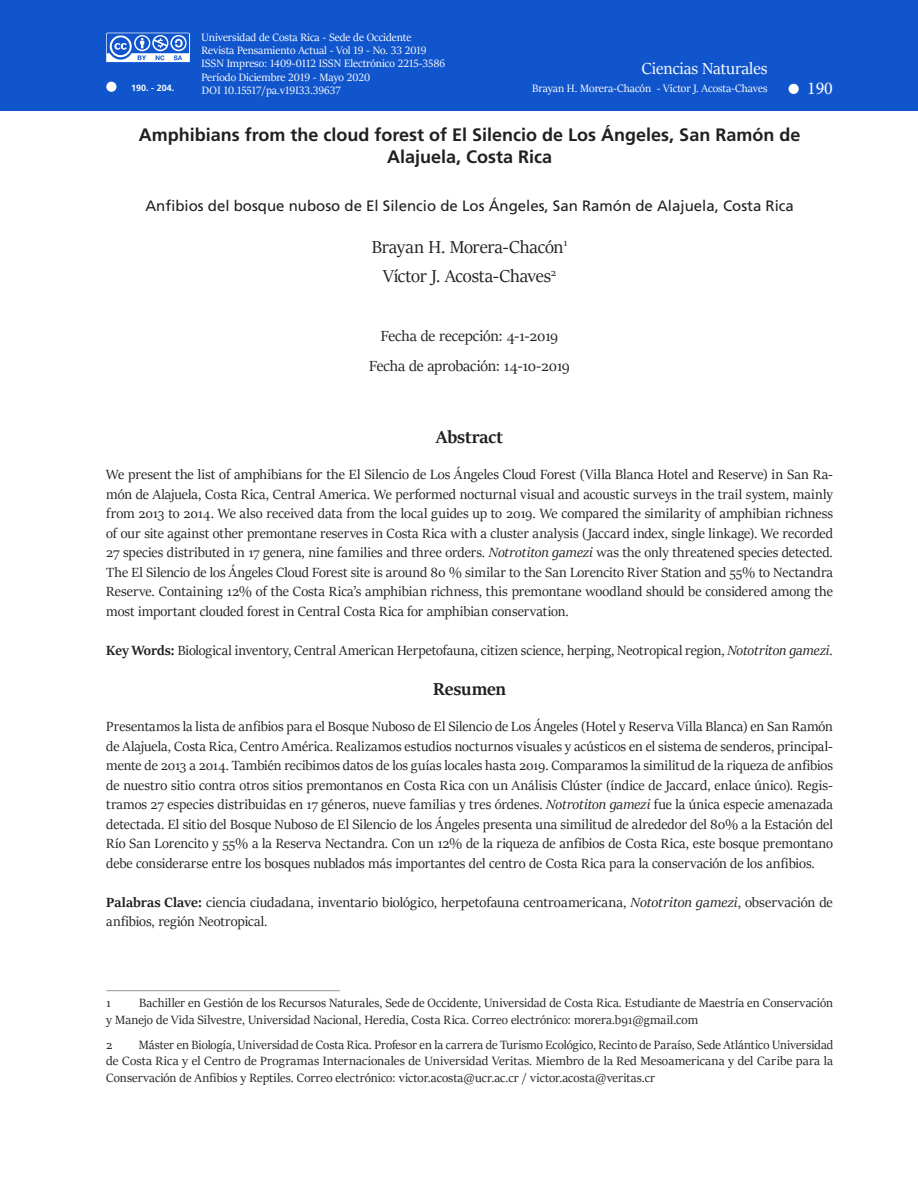
<style>
.page{position:relative;width:918px;height:1188px;background:#fff}
.page>*{position:absolute;margin:0;border:0;box-sizing:border-box;transform-origin:0 0}
.nombre{font:19.5px "Sitka Banner";letter-spacing:-.005em;color:#231f20}
.subtitulo{font:700 19.5px "Sitka Banner";color:#231f20}
.titular_inicial{font:700 18px/21.6px "Frutiger LT Std";color:#231f20;text-align:center}
.t1{font:18px "Sitka Banner";color:#fff}
.t2{font:18px "Minion Pro";color:#fff}
.recibido_y_aprobado{font:16.5px "Sitka Banner";letter-spacing:-.01em;color:#231f20}
.nombre-2{font:16.5px "Sitka Banner";letter-spacing:-.005em;color:#231f20}
.resumen{font:15px/19.5px "Sitka Banner";color:#231f20;text-align:justify}
.titular_inicial_ingl{font:15px "Frutiger LT Std";color:#231f20}
.pies_de_pagina{font:13.5px/16.5px "Sitka Banner";letter-spacing:.005em;color:#231f20}
.titular_inicial-2{font:12px "Sitka Banner";color:#fff}
.titular_inicial-3{font:700 9px "Frutiger LT Std";color:#fff}
.s1{font-style:italic}
.s2{font-weight:700}
</style>
<div class="page">
<div style="left:0;top:0;width:918px;height:111px;background:#15c"></div>
<svg style="left:106px;top:33px;width:84px;height:29px"></svg>
<div style="left:789px;top:84px;width:10px;height:10px;background:#fff;border-radius:50%"></div>
<div style="left:106px;top:82px;width:11px;height:10px;background:#fff;border-radius:50%"></div>
<hr style="left:106px;top:990px;width:234px;height:1px;background:#939598">
<p class="titular_inicial-2" style="left:202px;top:29px;width:211px">Universidad de Costa Rica - Sede de Occidente</p>
<p class="titular_inicial-2" style="left:202px;top:42px;width:227px">Revista Pensamiento Actual - Vol 19 - No. 33 2019</p>
<p class="titular_inicial-2" style="left:202px;top:55px;width:245px">ISSN Impreso: 1409-0112 ISSN Electrónico 2215-3586</p>
<p class="titular_inicial-2" style="left:202px;top:69px;width:170px">Período Diciembre 2019 - Mayo 2020</p>
<p class="titular_inicial-2" style="left:202px;top:82px;width:140px">DOI 10.15517/pa.v19I33.39637</p>
<p class="titular_inicial" style="left:139px;top:124px;width:663px">Amphibians from the cloud forest of El Silencio de Los Ángeles, San Ramón de<br>Alajuela, Costa Rica</p>
<p class="titular_inicial_ingl" style="left:145px;top:197px;width:650px">Anfibios del bosque nuboso de El Silencio de Los Ángeles, San Ramón de Alajuela, Costa Rica</p>
<p class="nombre" style="left:372px;top:233px;width:197px">Brayan H. Morera-Chacón<sup>1</sup></p>
<p class="nombre" style="left:383px;top:263px;width:174px">Víctor J. Acosta-Chaves<sup>2</sup></p>
<p class="t1" style="left:642px;top:56px;width:127px">Ciencias Naturales</p>
<p class="titular_inicial-3" style="left:131px;top:82px;width:45px">190. - 204.</p>
<p class="titular_inicial-2" style="left:532px;top:80px;width:237px">Brayan H. Morera-Chacón - Víctor J. Acosta-Chaves</p>
<p class="t2" style="left:807px;top:76px;width:27px">190</p>
<p class="nombre-2" style="left:381px;top:325px;width:179px">Fecha de recepción: 4-1-2019</p>
<p class="recibido_y_aprobado" style="left:369px;top:354px;width:202px">Fecha de aprobación: 14-10-2019</p>
<p class="subtitulo" style="left:436px;top:423px;width:68px">Abstract</p>
<p class="resumen" style="left:106px;top:464px;width:728px">We present the list of amphibians for the El Silencio de Los Ángeles Cloud Forest (Villa Blanca Hotel and Reserve) in San Ra&shy;món de Alajuela, Costa Rica, Central America. We performed nocturnal visual and acoustic surveys in the trail system, mainly from 2013 to 2014. We also received data from the local guides up to 2019. We compared the similarity of amphibian richness of our site against other premontane reserves in Costa Rica with a cluster analysis (Jaccard index, single linkage). We recorded 27 species distributed in 17 genera, nine families and three orders. <span class="s1">Notrotiton gamezi</span> was the only threatened species detected.<br>The El Silencio de los Ángeles Cloud Forest site is around 80 % similar to the San Lorencito River Station and 55% to Nectandra Reserve. Containing 12% of the Costa Rica’s amphibian richness, this premontane woodland should be considered among the most important clouded forest in Central Costa Rica for amphibian conservation.</p>
<p class="resumen" style="left:106px;top:640px;width:728px"><span class="s2">Key Words:</span> Biological inventory, Central American Herpetofauna, citizen science, herping, Neotropical region, <span class="s1">Nototriton gamezi.</span></p>
<p class="subtitulo" style="left:433px;top:675px;width:75px">Resumen</p>
<p class="resumen" style="left:106px;top:716px;width:728px">Presentamos la lista de anfibios para el Bosque Nuboso de El Silencio de Los Ángeles (Hotel y Reserva Villa Blanca) en San Ramón de Alajuela, Costa Rica, Centro América. Realizamos estudios nocturnos visuales y acústicos en el sistema de senderos, principal&shy;mente de 2013 a 2014. También recibimos datos de los guías locales hasta 2019. Comparamos la similitud de la riqueza de anfibios de nuestro sitio contra otros sitios premontanos en Costa Rica con un Análisis Clúster (índice de Jaccard, enlace único). Regis&shy;tramos 27 especies distribuidas en 17 géneros, nueve familias y tres órdenes. <span class="s1">Notrotiton gamezi</span> fue la única especie amenazada detectada. El sitio del Bosque Nuboso de El Silencio de los Ángeles presenta una similitud de alrededor del 80% a la Estación del Río San Lorencito y 55% a la Reserva Nectandra. Con un 12% de la riqueza de anfibios de Costa Rica, este bosque premontano debe considerarse entre los bosques nublados más importantes del centro de Costa Rica para la conservación de los anfibios.</p>
<p class="resumen" style="left:106px;top:892px;width:728px"><span class="s2">Palabras Clave:</span> ciencia ciudadana, inventario biológico, herpetofauna centroamericana, <span class="s1">Nototriton gamezi</span>, observación de anfibios, región Neotropical.</p>
<p class="pies_de_pagina" style="left:106px;top:994px;width:728px;text-indent:33px">Bachiller en Gestión de los Recursos Naturales, Sede de Occidente, Universidad de Costa Rica. Estudiante de Maestría en Conservación y Manejo de Vida Silvestre, Universidad Nacional, Heredia, Costa Rica. Correo electrónico: morera.b91@gmail.com</p>
<p class="pies_de_pagina" style="left:106px;top:1036px;width:8px">2</p>
<p class="pies_de_pagina" style="left:106px;top:994px;width:6px">1</p>
<p class="pies_de_pagina" style="left:106px;top:1036px;width:728px;text-align:justify;text-indent:33px">Máster en Biología, Universidad de Costa Rica. Profesor en la carrera de Turismo Ecológico, Recinto de Paraíso, Sede Atlántico Universidad de Costa Rica y el Centro de Programas Internacionales de Universidad Veritas. Miembro de la Red Mesoamericana y del Caribe para la Conservación de Anfibios y Reptiles. Correo electrónico: victor.acosta@ucr.ac.cr / victor.acosta@veritas.cr</p>
</div>
